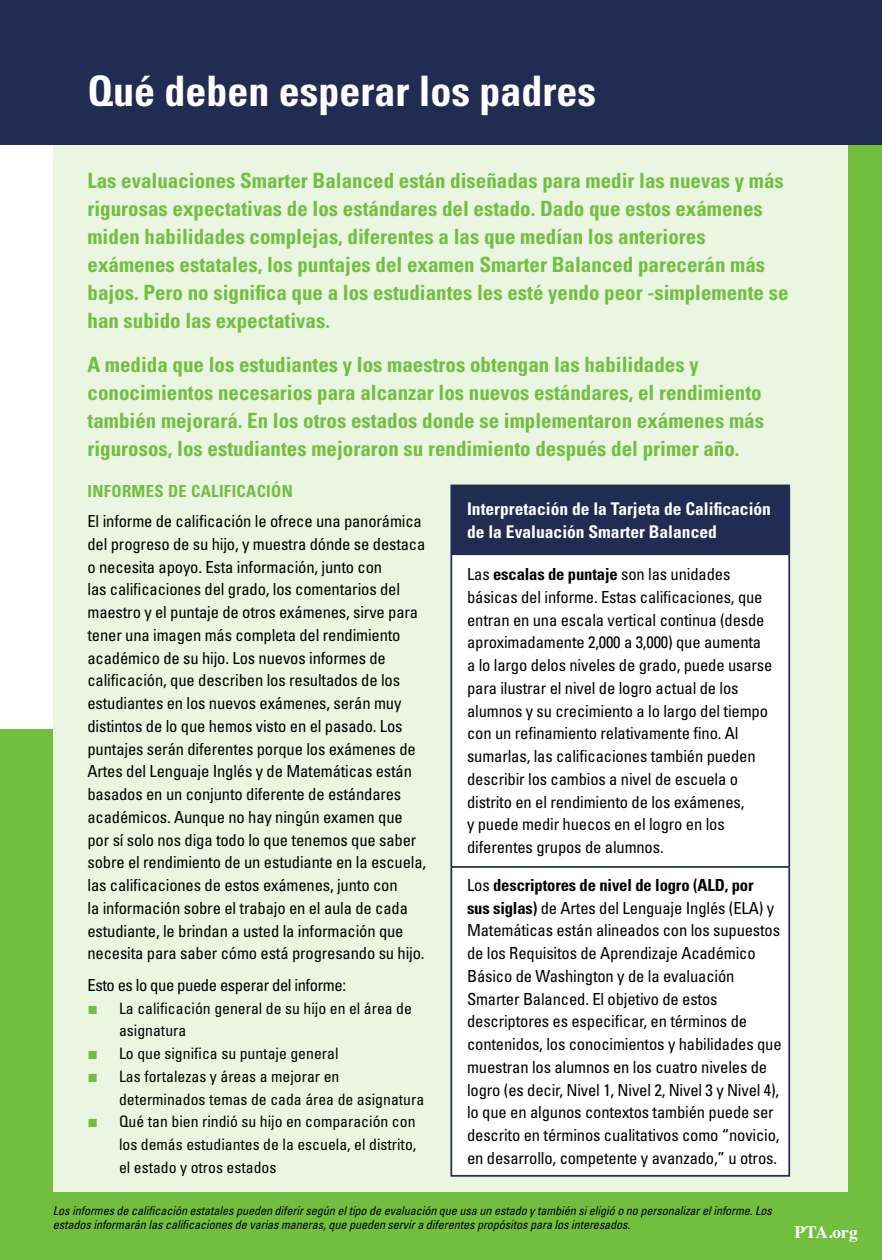
<style>
.page{position:relative;width:882px;height:1260px;background:#fff}
.page>*{position:absolute;margin:0;border:0;box-sizing:border-box;transform-origin:0 0}
.t1{font:700 condensed 42px "Univers LT Std";color:#fff}
.t2{font:700 condensed 21px/28px "Univers LT Std";color:#72bf40}
.t3{font:700 condensed 17.5px/22.8px "Univers LT Std";color:#fff}
.t4{font:700 17.5px "Times";color:#fff}
.t5{font:condensed 16.62px/22.8px "Univers LT Std";letter-spacing:-.01em;color:#000}
.t6{font:700 condensed 16.62px "Univers LT Std";letter-spacing:.02em;color:#72bf40}
.t7{font:condensed 15.75px/22.8px "Univers LT Std";color:#000}
.t8{font:italic condensed 12.25px/14px "Univers LT Std";letter-spacing:-.01em;color:#000}
.s1{font-family:"Arial";font-stretch:normal;font-size:17.5px;color:#72bf40}
.s2{font-weight:700}
</style>
<div class="page">
<div style="left:0;top:730px;width:882px;height:486px;background:#72bf40"></div>
<div style="left:819px;top:0;width:63px;height:1260px;background:#72bf40"></div>
<div style="left:0;top:1197px;width:833px;height:63px;background:#72bf40"></div>
<div style="left:53px;top:144px;width:795px;height:1048px;background:#eaf5e2"></div>
<div style="left:451px;top:485px;width:338px;height:69px;background:#222c53"></div>
<div style="left:452px;top:555px;width:336px;height:620px;background:#fff"></div>
<hr style="left:450px;top:485px;width:340px;height:1px;background:#222c53">
<hr style="left:450px;top:486px;width:2px;height:67px;background:#222c53">
<hr style="left:788px;top:486px;width:2px;height:67px;background:#222c53">
<hr style="left:450px;top:553px;width:340px;height:2px;background:#222c53">
<hr style="left:450px;top:555px;width:2px;height:311px;background:#222c53">
<hr style="left:788px;top:555px;width:2px;height:311px;background:#222c53">
<hr style="left:450px;top:866px;width:340px;height:2px;background:#222c53">
<hr style="left:450px;top:868px;width:2px;height:307px;background:#222c53">
<hr style="left:788px;top:868px;width:2px;height:307px;background:#222c53">
<hr style="left:450px;top:1175px;width:340px;height:2px;background:#222c53">
<div style="left:0;top:0;width:882px;height:144px;background:#222c53"></div>
<h1 class="t1" style="left:88px;top:66px;width:510px">Qué deben esperar los padres</h1>
<p class="t2" style="left:88px;top:166px;width:703px">Las evaluaciones Smarter Balanced están diseñadas para medir las nuevas y más rigurosas expectativas de los estándares del estado. Dado que estos exámenes miden habilidades complejas, diferentes a las que medían los anteriores exámenes estatales, los puntajes del examen Smarter Balanced parecerán más bajos. Pero no significa que a los estudiantes les esté yendo peor -simplemente se han subido las expectativas.</p>
<p class="t2" style="left:88px;top:350px;width:678px">A medida que los estudiantes y los maestros obtengan las habilidades y conocimientos necesarios para alcanzar los nuevos estándares, el rendimiento también mejorará. En los otros estados donde se implementaron exámenes más rigurosos, los estudiantes mejoraron su rendimiento después del primer año.</p>
<p class="t6" style="left:88px;top:481px;width:207px">INFORMES DE CALIFICACIÓN</p>
<p class="t5" style="left:88px;top:510px;width:340px">El informe de calificación le ofrece una panorámica del progreso de su hijo, y muestra dónde se destaca o necesita apoyo. Esta información, junto con<br>las calificaciones del grado, los comentarios del maestro y el puntaje de otros exámenes, sirve para tener una imagen más completa del rendimiento académico de su hijo. Los nuevos informes de calificación, que describen los resultados de los estudiantes en los nuevos exámenes, serán muy distintos de lo que hemos visto en el pasado. Los puntajes serán diferentes porque los exámenes de Artes del Lenguaje Inglés y de Matemáticas están basados en un conjunto diferente de estándares académicos. Aunque no hay ningún examen que por sí solo nos diga todo lo que tenemos que saber sobre el rendimiento de un estudiante en la escuela, las calificaciones de estos exámenes, junto con<br>la información sobre el trabajo en el aula de cada estudiante, le brindan a usted la información que necesita para saber cómo está progresando su hijo.</p>
<p class="t5" style="left:88px;top:973px;width:260px">Esto es lo que puede esperar del informe:</p>
<p class="t7" style="left:119px;top:997px;width:295px;text-indent:-32px"><span class="s1">■</span> La calificación general de su hijo en el área de asignatura</p>
<p class="t7" style="left:88px;top:1042px;width:253px"><span class="s1">■</span> Lo que significa su puntaje general</p>
<p class="t7" style="left:119px;top:1065px;width:307px;text-indent:-32px"><span class="s1">■</span> Las fortalezas y áreas a mejorar en determinados temas de cada área de asignatura</p>
<p class="t7" style="left:119px;top:1110px;width:299px;text-align:justify;text-indent:-32px"><span class="s1">■</span> Qué tan bien rindió su hijo en comparación con los demás estudiantes de la escuela, el distrito, el estado y otros estados</p>
<p class="t3" style="left:467px;top:497px;width:305px">Interpretación de la Tarjeta de Calificación de la Evaluación Smarter Balanced</p>
<p class="t5" style="left:467px;top:563px;width:307px">Las <span class="s2">escalas de puntaje</span> son las unidades básicas del informe. Estas calificaciones, que entran en una escala vertical continua (desde aproximadamente 2,000 a 3,000) que aumenta a lo largo delos niveles de grado, puede usarse para ilustrar el nivel de logro actual de los alumnos y su crecimiento a lo largo del tiempo con un refinamiento relativamente fino. Al sumarlas, las calificaciones también pueden describir los cambios a nivel de escuela o distrito en el rendimiento de los exámenes,<br>y puede medir huecos en el logro en los diferentes grupos de alumnos.</p>
<p class="t5" style="left:467px;top:873px;width:316px">Los <span class="s2">descriptores de nivel de logro (ALD, por<br>sus siglas)</span> de Artes del Lenguaje Inglés (ELA) y Matemáticas están alineados con los supuestos de los Requisitos de Aprendizaje Académico Básico de Washington y de la evaluación Smarter Balanced. El objetivo de estos descriptores es especificar, en términos de contenidos, los conocimientos y habilidades que muestran los alumnos en los cuatro niveles de logro (es decir, Nivel 1, Nivel 2, Nivel 3 y Nivel 4), lo que en algunos contextos también puede ser descrito en términos cualitativos como “novicio, en desarrollo, competente y avanzado,” u otros.</p>
<p class="t8" style="left:53px;top:1203px;width:721px">Los informes de calificación estatales pueden diferir según el tipo de evaluación que usa un estado y también si eligió o no personalizar el informe. Los estados informarán las calificaciones de varias maneras, que pueden servir a diferentes propósitos para los interesados.</p>
<p class="t4" style="left:794px;top:1216px;width:65px">PTA.org</p>
</div>
